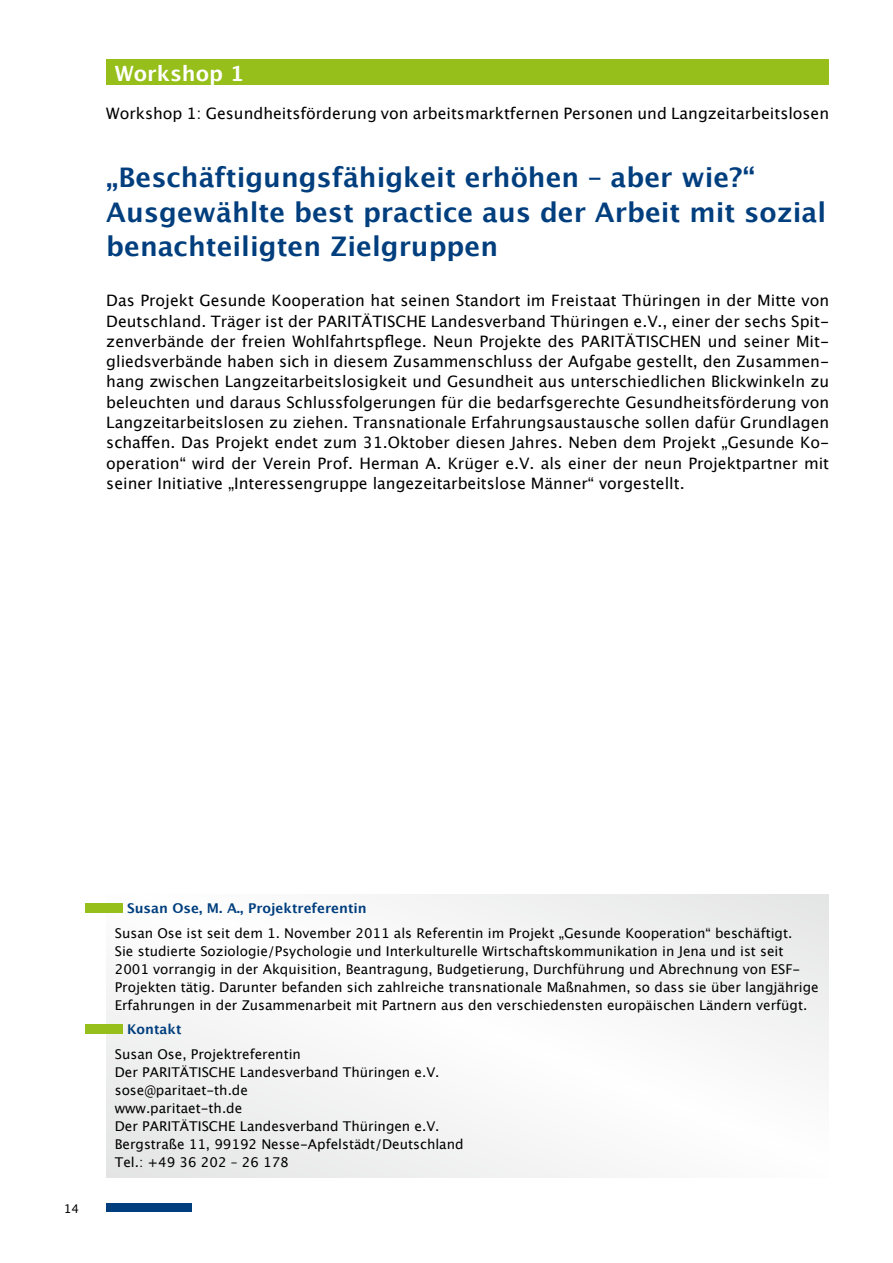
<style>
.page{position:relative;width:893px;height:1263px;background:#fff}
.page>*{position:absolute;margin:0;border:0;box-sizing:border-box;transform-origin:0 0}
.t1{font:700 27px/34.5px "Lucida Grande";color:#003e7e}
.t2{font:700 21px "Lucida Grande";color:#fff}
.t3{font:15.75px/20.2px "Lucida Grande";color:#000;text-align:justify}
.t4{font:13.5px/18px "Lucida Grande";color:#000}
.t5{font:700 13.5px "Lucida Grande";color:#003e7e}
.t6{font:12px "Lucida Grande";color:#000}
</style>
<div class="page">
<div style="left:106px;top:1203px;width:85px;height:9px;background:#003e7e"></div>
<div style="left:106px;top:60px;width:723px;height:25px;background:#97bf1b"></div>
<div style="left:106px;top:894px;width:723px;height:284px;background:linear-gradient(to right,#f4f4f5,#f6f6f7)"></div>
<div style="left:85px;top:904px;width:38px;height:9px;background:#97bf1b"></div>
<div style="left:85px;top:1024px;width:38px;height:10px;background:#97bf1b"></div>
<h2 class="t2" style="left:115px;top:56px;width:131px">Workshop 1</h2>
<p class="t3" style="left:106px;top:103px;width:724px">Workshop 1: Gesundheitsförderung von arbeitsmarktfernen Personen und Langzeitarbeitslosen</p>
<h1 class="t1" style="left:106px;top:160px;width:721px">„Beschäftigungsfähigkeit erhöhen – aber wie?“<br>Ausgewählte best practice aus der Arbeit mit sozial benachteiligten Zielgruppen</h1>
<p class="t3" style="left:106px;top:291px;width:724px">Das Projekt Gesunde Kooperation hat seinen Standort im Freistaat Thüringen in der Mitte von Deutschland. Träger ist der PARITÄTISCHE Landesverband Thüringen e.V. , einer der sechs Spit&shy;zenverbände der freien Wohlfahrtspflege. Neun Projekte des PARITÄTISCHEN und seiner Mit&shy;gliedsverbände haben sich in diesem Zusammenschluss der Aufgabe gestellt, den Zusammen&shy;hang zwischen Langzeitarbeitslosigkeit und Gesundheit aus unterschiedlichen Blickwinkeln zu beleuchten und daraus Schlussfolgerungen für die bedarfsgerechte Gesundheitsförderung von Langzeitarbeitslosen zu ziehen. Transnationale Erfahrungsaustausche sollen dafür Grundlagen schaffen. Das Projekt endet zum 31.Oktober diesen Jahres. Neben dem Projekt „Gesunde Ko&shy;operation“ wird der Verein Prof. Herman A. Krüger e.V. als einer der neun Projektpartner mit seiner Initiative „Interessengruppe langezeitarbeitslose Männer“ vorgestellt.</p>
<p class="t6" style="left:64px;top:1202px;width:17px">14</p>
<p class="t5" style="left:127px;top:897px;width:241px">Susan Ose, M. A., Projektreferentin</p>
<p class="t4" style="left:115px;top:924px;width:705px">Susan Ose ist seit dem 1. November 2011 als Referentin im Projekt „Gesunde Kooperation“ beschäftigt.<br>Sie studierte Soziologie/Psychologie und Interkulturelle Wirtschaftskommunikation in Jena und ist seit 2001 vorrangig in der Akquisition, Beantragung, Budgetierung, Durchführung und Abrechnung von ESF-Projekten tätig. Darunter befanden sich zahlreiche transnationale Maßnahmen, so dass sie über langjährige Erfahrungen in der Zusammenarbeit mit Partnern aus den verschiedensten europäischen Ländern verfügt.</p>
<p class="t5" style="left:127px;top:1018px;width:56px">Kontakt</p>
<p class="t4" style="left:115px;top:1045px;width:350px">Susan Ose, Projektreferentin<br>Der PARITÄTISCHE Landesverband Thüringen e.V. sose@paritaet-th.de<br>www. paritaet-th. de<br>Der PARITÄTISCHE Landesverband Thüringen e.V.<br>Bergstraße 11, 99192 Nesse-Apfelstädt/Deutschland Tel. : +49 36 202 – 26 178</p>
</div>
